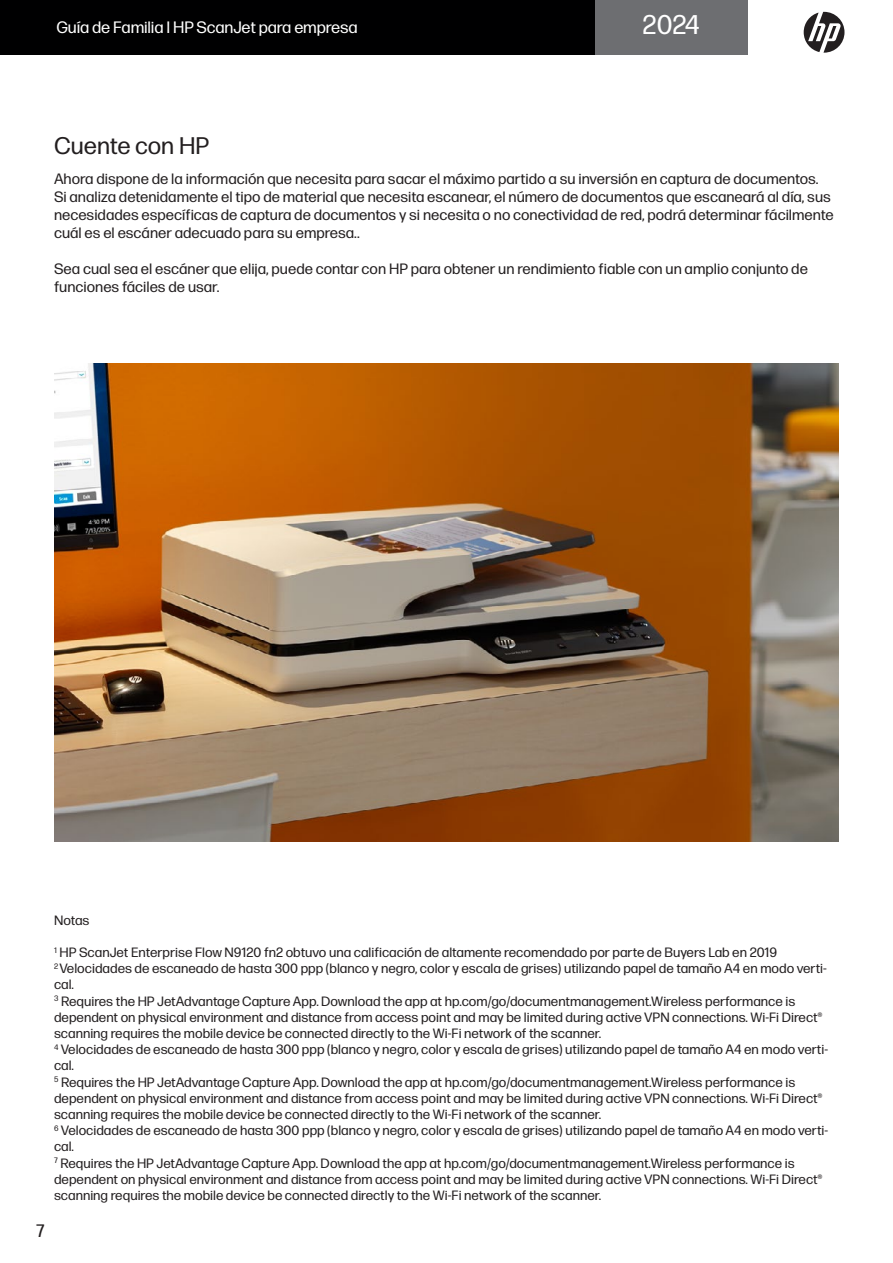
<style>
.page{position:relative;width:893px;height:1263px;background:#fff}
.page>*{position:absolute;margin:0;border:0;box-sizing:border-box;transform-origin:0 0}
.t1{font:27px "Forma DJR Micro";color:#fff}
.t2{font:24px "Forma DJR Micro";color:#231f20}
.t3{font:18px "Forma DJR Micro";color:#231f20}
.t4{font:16.5px "Forma DJR Micro";letter-spacing:-.01em;color:#fff}
.t5{font:15px/18px "Forma DJR Micro";color:#231f20}
.t6{font:13.5px/16.2px "Forma DJR Micro";color:#231f20}
</style>
<div class="page">
<div style="left:0;top:0;width:595px;height:54px;background:#000001"></div>
<div style="left:595px;top:0;width:153px;height:54px;background:#6d6e71"></div>
<svg style="left:804px;top:12px;width:40px;height:41px"></svg>
<img style="left:54px;top:363px;width:785px;height:479px">
<p class="t4" style="left:56px;top:21px;width:303px">Guía de Familia I HP ScanJet para empresa</p>
<h1 class="t1" style="left:643px;top:14px;width:59px">2024</h1>
<h2 class="t2" style="left:54px;top:137px;width:157px">Cuente con HP</h2>
<p class="t5" style="left:54px;top:171px;width:781px">Ahora dispone de la información que necesita para sacar el máximo partido a su inversión en captura de documentos.<br>Si analiza detenidamente el tipo de material que necesita escanear, el número de documentos que escaneará al día, sus necesidades específicas de captura de documentos y si necesita o no conectividad de red, podrá determinar fácilmente cuál es el escáner adecuado para su empresa..</p>
<p class="t5" style="left:54px;top:261px;width:755px">Sea cual sea el escáner que elija, puede contar con HP para obtener un rendimiento fiable con un amplio conjunto de funciones fáciles de usar.</p>
<h3 class="t3" style="left:36px;top:1224px;width:10px">7</h3>
<p class="t6" style="left:54px;top:913px;width:37px">Notas</p>
<p class="t6" style="left:54px;top:945px;width:776px"><sup>1</sup> HP ScanJet Enterprise Flow N9120 fn2 obtuvo una calificación de altamente recomendado por parte de Buyers Lab en 2019<br><sup>2</sup> Velocidades de escaneado de hasta 300 ppp (blanco y negro, color y escala de grises) utilizando papel de tamaño A4 en modo verti&shy;cal.<br><sup>3</sup> Requires the HP JetAdvantage Capture App. Download the app at hp.com/go/documentmanagement.Wireless performance is dependent on physical environment and distance from access point and may be limited during active VPN connections. Wi-Fi Direct® scanning requires the mobile device be connected directly to the Wi-Fi network of the scanner.<br><sup>4</sup> Velocidades de escaneado de hasta 300 ppp (blanco y negro, color y escala de grises) utilizando papel de tamaño A4 en modo verti&shy;cal.<br><sup>5</sup> Requires the HP JetAdvantage Capture App. Download the app at hp.com/go/documentmanagement.Wireless performance is dependent on physical environment and distance from access point and may be limited during active VPN connections. Wi-Fi Direct® scanning requires the mobile device be connected directly to the Wi-Fi network of the scanner.<br><sup>6</sup> Velocidades de escaneado de hasta 300 ppp (blanco y negro, color y escala de grises) utilizando papel de tamaño A4 en modo verti&shy;cal.<br><sup>7</sup> Requires the HP JetAdvantage Capture App. Download the app at hp.com/go/documentmanagement.Wireless performance is dependent on physical environment and distance from access point and may be limited during active VPN connections. Wi-Fi Direct® scanning requires the mobile device be connected directly to the Wi-Fi network of the scanner.</p>
</div>
